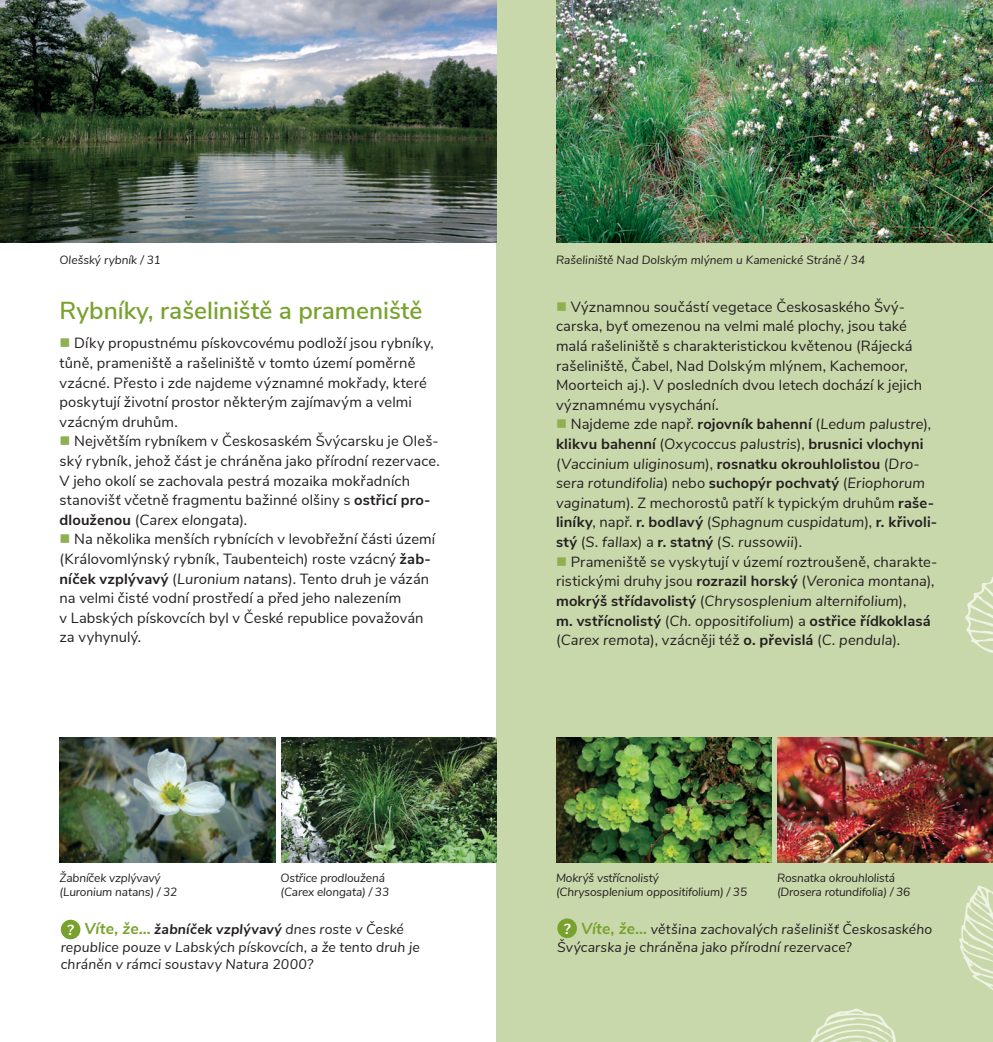
<style>
.page{position:relative;width:993px;height:1042px;background:#fff}
.page>*{position:absolute;margin:0;border:0;box-sizing:border-box;transform-origin:0 0}
.t1{font:600 24.5px "Nunito Sans";color:#78a22d}
.t2{font:14.7px/19.6px "Nunito Sans";letter-spacing:.01em;color:#231f20}
.t3{font:italic 14.7px/19.6px "Nunito Sans";letter-spacing:.005em;color:#231f20}
.t4{font:italic 14px/17.5px "Nunito Sans";letter-spacing:.01em;color:#231f20}
.t5{font:italic 11.9px/14.3px "Nunito Sans";letter-spacing:-.01em;color:#231f20}
.s1{color:#8fb051}
.s2{font-weight:700}
.s3{font-style:italic}
.s4{font-weight:700;font-size:14.53px;color:#fff}
.s5{font-weight:700;font-size:15.75px;color:#78a22d}
.s6{font-style:normal}
.s7{font-weight:700;font-style:normal}
</style>
<div class="page">
<div style="left:496px;top:0;width:496px;height:1042px;background:#c9d8ab"></div>
<svg style="left:811px;top:1008px;width:85px;height:34px"></svg>
<svg style="left:965px;top:578px;width:27px;height:75px"></svg>
<svg style="left:959px;top:885px;width:33px;height:104px"></svg>
<img style="left:0;top:0;width:496px;height:243px">
<img style="left:60px;top:738px;width:215px;height:124px">
<img style="left:281px;top:738px;width:215px;height:124px">
<div style="left:61px;top:919px;width:19px;height:20px;background:#78a22d;border-radius:50%"></div>
<img style="left:556px;top:0;width:436px;height:243px">
<img style="left:556px;top:738px;width:215px;height:124px">
<img style="left:777px;top:738px;width:215px;height:124px">
<div style="left:557px;top:918px;width:19px;height:20px;background:#78a22d;border-radius:50%"></div>
<p class="t5" style="left:60px;top:253px;width:103px">Olešský rybník / 31</p>
<h1 class="t1" style="left:60px;top:294px;width:364px">Rybníky, rašeliniště a prameniště</h1>
<p class="t2" style="left:60px;top:334px;width:376px"><span class="s1">■</span> Díky propustnému pískovcovému podloží jsou rybníky, tůně, prameniště a rašeliniště v tomto území poměrně vzácné. Přesto i zde najdeme významné mokřady, které poskytují životní prostor některým zajímavým a velmi vzácným druhům.</p>
<p class="t2" style="left:60px;top:432px;width:382px"><span class="s1">■</span> Největším rybníkem v Českosaském Švýcarsku je Oleš&shy;ský rybník, jehož část je chráněna jako přírodní rezervace.<br>V jeho okolí se zachovala pestrá mozaika mokřadních stanovišť včetně fragmentu bažinné olšiny s <span class="s2">ostřicí pro&shy;dlouženou</span> (<span class="s3">Carex elongata</span>).</p>
<p class="t2" style="left:60px;top:530px;width:377px"><span class="s1">■</span> Na několika menších rybnících v levobřežní části území (Královomlýnský rybník, Taubenteich) roste vzácný <span class="s2">žab&shy;níček vzplývavý</span> (<span class="s3">Luronium natans</span>). Tento druh je vázán na velmi čisté vodní prostředí a před jeho nalezením<br>v Labských pískovcích byl v České republice považován za vyhynulý.</p>
<p class="t5" style="left:60px;top:870px;width:119px">Žabníček vzplývavý (Luronium natans) / 32</p>
<p class="t4" style="left:61px;top:921px;width:360px;text-indent:6px"><span class="s4">?</span> <span class="s5">Víte, že…</span> <span class="s2">žabníček vzplývavý</span> dnes roste v České republice pouze v Labských pískovcích, a že tento druh je chráněn v rámci soustavy Natura 2000?</p>
<p class="t5" style="left:280px;top:870px;width:110px">Ostřice prodloužená (Carex elongata) / 33</p>
<p class="t5" style="left:556px;top:253px;width:310px">Rašeliniště Nad Dolským mlýnem u Kamenické Stráně / 34</p>
<p class="t2" style="left:556px;top:297px;width:367px"><span class="s1">■</span> Významnou součástí vegetace Českosaského Švý&shy;carska, byť omezenou na velmi malé plochy, jsou také malá rašeliniště s charakteristickou květenou (Rájecká rašeliniště, Čabel, Nad Dolským mlýnem, Kachemoor, Moorteich aj.). V posledních dvou letech dochází k jejich významnému vysychání.</p>
<p class="t3" style="left:556px;top:415px;width:382px"><span class="s1">■</span> <span class="s6">Najdeme zde např.</span> <span class="s7">rojovník bahenní</span> <span class="s6">(</span>Ledum palustre<span class="s6">), </span><span class="s7">klikvu bahenní</span> <span class="s6">(</span>Oxycoccus palustris<span class="s6">),</span> <span class="s7">brusnici vlochyni </span><span class="s6">(</span>Vaccinium uliginosum<span class="s6">),</span> <span class="s7">rosnatku okrouhlolistou</span> <span class="s6">(</span>Dro&shy;sera rotundifolia<span class="s6">) nebo</span> <span class="s7">suchopýr pochvatý</span> <span class="s6">(</span>Eriophorum vaginatum<span class="s6">). Z mechorostů patří k typickým druhům</span> <span class="s7">raše&shy;liníky</span><span class="s6">, např.</span> <span class="s7">r. bodlavý</span> <span class="s6">(</span>Sphagnum cuspidatum<span class="s6">),</span> <span class="s7">r. křivoli&shy;stý</span> <span class="s6">(</span>S. fallax<span class="s6">) a</span> <span class="s7">r. statný</span> <span class="s6">(</span>S. russowii<span class="s6">).</span></p>
<p class="t2" style="left:556px;top:552px;width:383px"><span class="s1">■</span> Prameniště se vyskytují v území roztroušeně, charakte&shy;ristickými druhy jsou <span class="s2">rozrazil horský</span> (<span class="s3">Veronica montana</span>), <span class="s2">mokrýš střídavolistý</span> (<span class="s3">Chrysosplenium alternifolium</span>),<br><span class="s2">m. vstřícnolistý</span> (<span class="s3">Ch. oppositifolium</span>) a <span class="s2">ostřice řídkoklasá </span>(<span class="s3">Carex remota</span>), vzácněji též <span class="s2">o. převislá</span> (<span class="s3">C. pendula</span>).</p>
<p class="t5" style="left:556px;top:870px;width:192px">Mokrýš vstřícnolistý (Chrysosplenium oppositifolium) / 35</p>
<p class="t4" style="left:557px;top:921px;width:376px;text-indent:6px"><span class="s4">?</span> <span class="s5">Víte, že…</span> většina zachovalých rašelinišť Českosaského<br>Švýcarska je chráněna jako přírodní rezervace?</p>
<p class="t5" style="left:776px;top:870px;width:135px">Rosnatka okrouhlolistá (Drosera rotundifolia) / 36</p>
</div>
